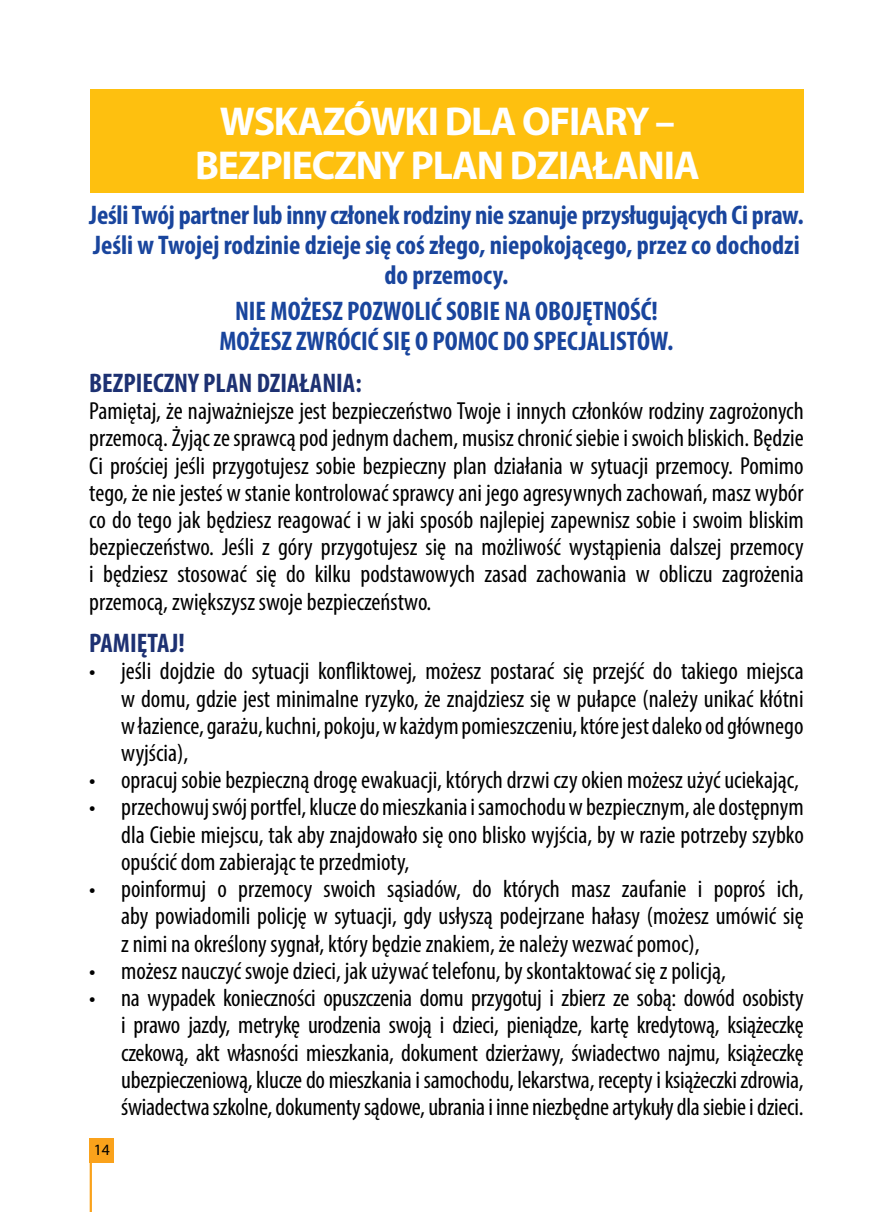
<style>
.page{position:relative;width:893px;height:1212px;background:#fff}
.page>*{position:absolute;margin:0;border:0;box-sizing:border-box;transform-origin:0 0}
.t1{font:700 40.5px/44.6px "Myriad Pro";letter-spacing:-.03em;color:#fff;text-align:center}
.t2{font:700 condensed 27px/29.7px "Myriad Pro";color:#19459d;text-align:center}
.t3{font:700 condensed 27px "Myriad Pro";color:#1d3172}
.t4{font:condensed 24.75px/27.2px "Myriad Pro";color:#000;text-align:justify}
.t5{font:15.75px "Myriad Pro";color:#000}
</style>
<div class="page">
<div style="left:90px;top:1138px;width:24px;height:25px;background:#faa21b"></div>
<hr style="left:90px;top:1153px;width:2px;height:59px;background:#faa21b">
<div style="left:90px;top:89px;width:714px;height:104px;background:#fec00f"></div>
<h1 class="t1" style="left:195px;top:98px;width:506px">WSKAZÓWKI DLA OFIARY –<br>BEZPIECZNY PLAN DZIAŁANIA</h1>
<p class="t2" style="left:89px;top:200px;width:716px">Jeśli Twój partner lub inny członek rodziny nie szanuje przysługujących Ci praw.<br>Jeśli w Twojej rodzinie dzieje się coś złego, niepokojącego, przez co dochodzi do przemocy.</p>
<p class="t2" style="left:219px;top:295px;width:456px">NIE MOŻESZ POZWOLIĆ SOBIE NA OBOJĘTNOŚĆ!<br>MOŻESZ ZWRÓCIĆ SIĘ O POMOC DO SPECJALISTÓW.</p>
<p class="t3" style="left:89px;top:366px;width:274px">BEZPIECZNY PLAN DZIAŁANIA:</p>
<p class="t4" style="left:89px;top:397px;width:716px">Pamiętaj, że najważniejsze jest bezpieczeństwo Twoje i innych członków rodziny zagrożonych przemocą. Żyjąc ze sprawcą pod jednym dachem, musisz chronić siebie i swoich bliskich. Będzie Ci prościej jeśli przygotujesz sobie bezpieczny plan działania w sytuacji przemocy. Pomimo tego, że nie jesteś w stanie kontrolować sprawcy ani jego agresywnych zachowań, masz wybór co do tego jak będziesz reagować i w jaki sposób najlepiej zapewnisz sobie i swoim bliskim bezpieczeństwo. Jeśli z góry przygotujesz się na możliwość wystąpienia dalszej przemocy i będziesz stosować się do kilku podstawowych zasad zachowania w obliczu zagrożenia przemocą, zwiększysz swoje bezpieczeństwo.</p>
<p class="t3" style="left:89px;top:626px;width:97px">PAMIĘTAJ!</p>
<p class="t4" style="left:121px;top:657px;width:684px;text-indent:-32px">• jeśli dojdzie do sytuacji konfliktowej, możesz postarać się przejść do takiego miejsca w domu, gdzie jest minimalne ryzyko, że znajdziesz się w pułapce (należy unikać kłótni w łazience, garażu, kuchni, pokoju, w każdym pomieszczeniu, które jest daleko od głównego wyjścia),</p>
<p class="t4" style="left:89px;top:766px;width:711px">• opracuj sobie bezpieczną drogę ewakuacji, których drzwi czy okien możesz użyć uciekając,</p>
<p class="t4" style="left:121px;top:793px;width:684px;text-indent:-32px">• przechowuj swój portfel, klucze do mieszkania i samochodu w bezpiecznym, ale dostępnym dla Ciebie miejscu, tak aby znajdowało się ono blisko wyjścia, by w razie potrzeby szybko opuścić dom zabierając te przedmioty,</p>
<p class="t4" style="left:121px;top:875px;width:684px;text-indent:-32px">• poinformuj o przemocy swoich sąsiadów, do których masz zaufanie i poproś ich, aby powiadomili policję w sytuacji, gdy usłyszą podejrzane hałasy (możesz umówić się z nimi na określony sygnał, który będzie znakiem, że należy wezwać pomoc),</p>
<p class="t4" style="left:89px;top:957px;width:638px">• możesz nauczyć swoje dzieci, jak używać telefonu, by skontaktować się z policją,</p>
<p class="t4" style="left:121px;top:984px;width:684px;text-indent:-32px">• na wypadek konieczności opuszczenia domu przygotuj i zbierz ze sobą: dowód osobisty i prawo jazdy, metrykę urodzenia swoją i dzieci, pieniądze, kartę kredytową, książeczkę czekową, akt własności mieszkania, dokument dzierżawy, świadectwo najmu, książeczkę ubezpieczeniową, klucze do mieszkania i samochodu, lekarstwa, recepty i książeczki zdrowia, świadectwa szkolne, dokumenty sądowe, ubrania i inne niezbędne artykuły dla siebie i dzieci.</p>
<p class="t5" style="left:94px;top:1140px;width:18px">14</p>
</div>
